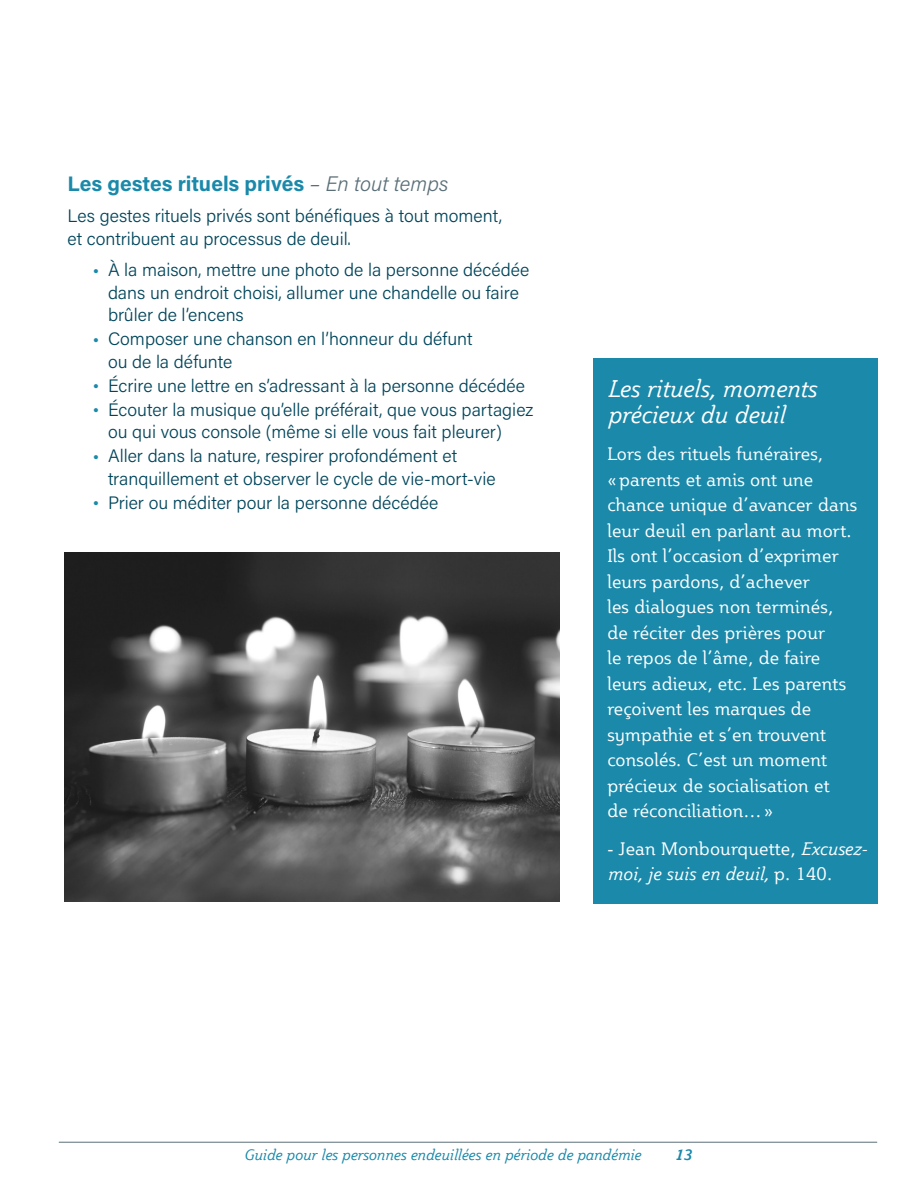
<style>
.page{position:relative;width:918px;height:1188px;background:#fff}
.page>*{position:absolute;margin:0;border:0;box-sizing:border-box;transform-origin:0 0}
.t1{font:italic 24px/25.5px "Plume";color:#fff}
.t2{font:700 21px "Acumin Pro";color:#1a89aa}
.t3{font:300 18px/23.2px "Acumin Pro";color:#01455b}
.t4{font:18px/25.5px "Plume";letter-spacing:.01em;color:#fff}
.t5{font:italic 18px/25.5px "Plume";letter-spacing:.01em;color:#fff}
.t6{font:italic 15px "Plume";color:#1a89aa}
.t7{font:italic 700 15px "Plume";color:#1a89aa}
.s1{font-weight:300;font-style:italic;color:#5a6f78}
.s2{font-style:normal}
</style>
<div class="page">
<hr style="left:59px;top:1142px;width:818px;height:1px;background:#5a6f78">
<div style="left:593px;top:358px;width:285px;height:90px;background:#1a89aa"></div>
<div style="left:593px;top:426px;width:285px;height:415px;background:#1a89aa"></div>
<div style="left:593px;top:820px;width:285px;height:84px;background:#1a89aa"></div>
<img style="left:65px;top:553px;width:495px;height:348px">
<p class="t2" style="left:68px;top:169px;width:382px">Les gestes rituels privés <span class="s1">– En tout temps</span></p>
<p class="t3" style="left:68px;top:204px;width:436px;line-height:22.5px">Les gestes rituels privés sont bénéfiques à tout moment, et contribuent au processus de deuil.</p>
<p class="t3" style="left:108px;top:258px;width:427px">À la maison, mettre une photo de la personne décédée dans un endroit choisi, allumer une chandelle ou faire brûler de l’encens<br>Composer une chanson en l’honneur du défunt<br>ou de la défunte<br>Écrire une lettre en s’adressant à la personne décédée Écouter la musique qu’elle préférait, que vous partagiez ou qui vous console (même si elle vous fait pleurer)<br>Aller dans la nature, respirer profondément et tranquillement et observer le cycle de vie-mort-vie Prier ou méditer pour la personne décédée</p>
<h1 class="t1" style="left:607px;top:375px;width:210px">Les rituels, moments précieux du deuil</h1>
<p class="t4" style="left:607px;top:441px;width:251px">Lors des rituels funéraires, «parents et amis ont une chance unique d’avancer dans leur deuil en parlant au mort.<br>Ils ont l’occasion d’exprimer leurs pardons, d’achever<br>les dialogues non terminés, de réciter des prières pour<br>le repos de l’âme, de faire leurs adieux, etc. Les parents reçoivent les marques de sympathie et s’en trouvent consolés. C’est un moment précieux de socialisation et<br>de réconciliation…»</p>
<p class="t5" style="left:607px;top:835px;width:261px"><span class="s2">- Jean Monbourquette,</span> Excusez&shy;moi, je suis en deuil, <span class="s2">p. 140.</span></p>
<p class="t6" style="left:244px;top:1145px;width:398px">Guide pour les personnes endeuillées en période de pandémie</p>
<p class="t7" style="left:675px;top:1145px;width:19px">13</p>
</div>
